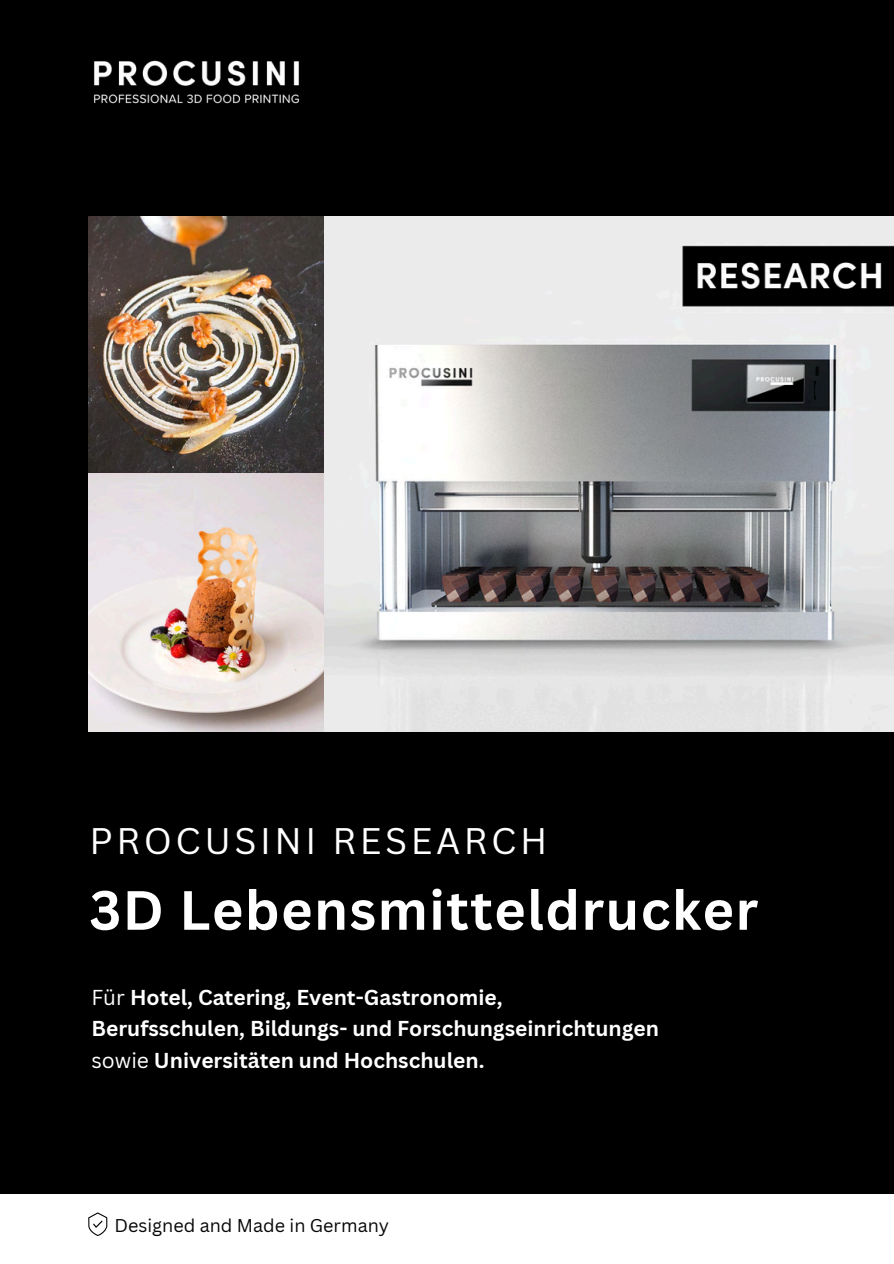
<style>
.page{position:relative;width:894px;height:1264px;background:#fff}
.page>*{position:absolute;margin:0;border:0;box-sizing:border-box;transform-origin:0 0}
.t1{font:700 54px "Canva Sans";letter-spacing:.025em;color:#fff}
.t2{font:36px "Canva Sans";letter-spacing:.1em;color:#fff}
.t3{font:700 21px/31.5px "Canva Sans";color:#fff}
.t4{font:18px "Canva Sans";color:#070707}
.s1{font-weight:400}
</style>
<div class="page">
<div style="left:0;top:0;width:893px;height:1193px;background:#000"></div>
<img style="left:88px;top:216px;width:805px;height:516px">
<img style="left:94px;top:60px;width:205px;height:44px">
<img style="left:625px;top:243px;width:268px;height:70px">
<svg style="left:88px;top:1212px;width:19px;height:23px"></svg>
<h2 class="t2" style="left:89px;top:815px;width:459px">PROCUSINI RESEARCH</h2>
<p class="t1" style="left:89px;top:872px;width:670px">3D Lebensmitteldrucker</p>
<h3 class="t3" style="left:91px;top:980px;width:569px"><span class="s1">Für</span> Hotel, Catering, Event-Gastronomie,<br>Berufsschulen, Bildungs- und Forschungseinrichtungen <span class="s1">sowie</span> Universitäten und Hochschulen.</h3>
<h1 class="t4" style="left:114px;top:1212px;width:276px">Designed and Made in Germany</h1>
</div>
